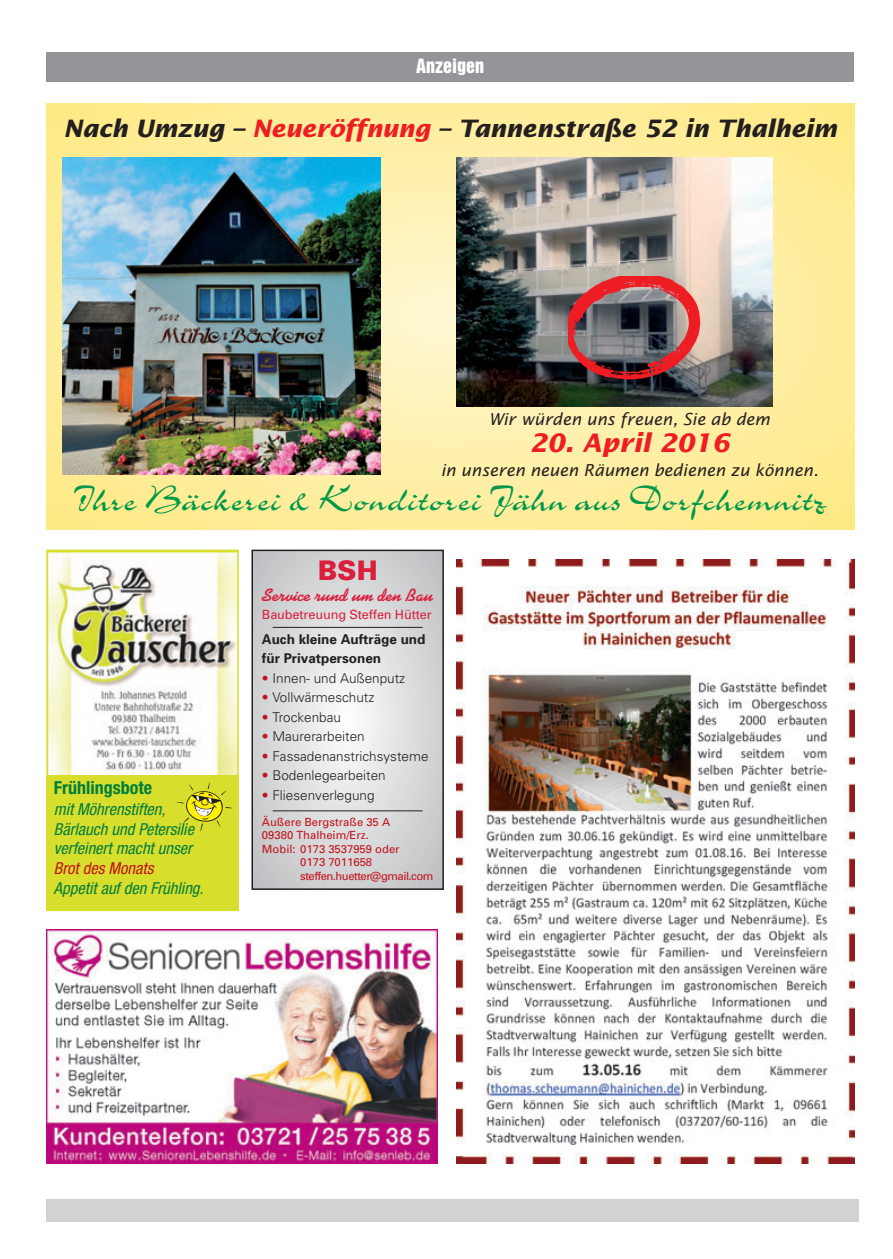
<style>
.page{position:relative;width:893px;height:1259px;background:#fff}
.page>*{position:absolute;margin:0;border:0;box-sizing:border-box;transform-origin:0 0}
.t1{font:40.5px "Charme";color:#00984a}
.t2{font:900 27px "Univers";color:#da1f3d}
.t3{font:italic 700 25.5px "Lucida Sans";color:#ee1d23}
.t4{font:italic 700 24px "Lucida Sans";letter-spacing:-.005em;color:#231f20}
.t5{font:700 18px "Kaufmann";color:#da1f3d}
.t6{font:700 condensed 18px "Helvetica Neue";color:#007e3d}
.t7{font:18px "Helvetica Inserat";color:#fff}
.t8{font:italic condensed 16.5px/19.8px "Helvetica Neue";color:#007e3d}
.t9{font:italic 16.5px "Lucida Sans";color:#231f20}
.t10{font:italic condensed 16.5px "Helvetica Neue";color:#c4121a}
.t11{font:300 13.5px "Univers";color:#231f20}
.t12{font:700 13.5px/19.5px "Univers";color:#231f20}
.t13{font:12.75px "Univers";letter-spacing:-.01em;color:#da1f3d}
.t14{font:11.25px "Univers";color:#c4121a}
.t15{font:11.25px "Univers";letter-spacing:-.045em;color:#c4121a}
.s1{color:#ee1d23}
.s2{color:#c4121a}
</style>
<div class="page">
<img style="left:46px;top:52px;width:813px;height:1170px">
<h3 class="t7" style="left:416px;top:59px;width:70px">Anzeigen</h3>
<h3 class="t4" style="left:64px;top:119px;width:775px">Nach Umzug – <span class="s1">Neueröffnung</span> – Tannenstraße 52 in Thalheim</h3>
<p class="t9" style="left:489px;top:413px;width:283px">Wir würden uns freuen, Sie ab dem</p>
<h3 class="t3" style="left:530px;top:432px;width:201px">20. April 2016</h3>
<p class="t9" style="left:441px;top:463px;width:379px">in unseren neuen Räumen bedienen zu können.</p>
<h1 class="t1" style="left:73px;top:472px;width:755px">Ihre Bäckerei &amp; Konditorei Jähn aus Dorfchemnitz</h1>
<h3 class="t6" style="left:54px;top:781px;width:100px">Frühlingsbote</h3>
<p class="t8" style="left:54px;top:800px;width:142px">mit Möhrenstiften,<br>Bärlauch und Petersilie verfeinert macht unser</p>
<p class="t10" style="left:54px;top:862px;width:101px">Brot des Monats</p>
<p class="t8" style="left:54px;top:879px;width:151px">Appetit auf den Frühling.</p>
<h2 class="t2" style="left:318px;top:560px;width:61px">BSH</h2>
<h3 class="t5" style="left:262px;top:588px;width:172px">Service rund um den Bau</h3>
<p class="t13" style="left:262px;top:609px;width:171px">Baubetreuung Steffen Hütter</p>
<p class="t12" style="left:262px;top:630px;width:165px">Auch kleine Aufträge und für Privatpersonen</p>
<p class="t11" style="left:262px;top:673px;width:145px"><span class="s2">•</span> Innen- und Außenputz</p>
<p class="t11" style="left:262px;top:692px;width:114px"><span class="s2">•</span> Vollwärmeschutz</p>
<p class="t11" style="left:262px;top:712px;width:81px"><span class="s2">•</span> Trockenbau</p>
<p class="t11" style="left:262px;top:731px;width:104px"><span class="s2">•</span> Maurerarbeiten</p>
<p class="t11" style="left:262px;top:751px;width:168px"><span class="s2">•</span> Fassadenanstrichsysteme</p>
<p class="t11" style="left:262px;top:770px;width:125px"><span class="s2">•</span> Bodenlegearbeiten</p>
<p class="t11" style="left:262px;top:790px;width:114px"><span class="s2">•</span> Fliesenverlegung</p>
<p class="t14" style="left:262px;top:817px;width:130px">Äußere Bergstraße 35 A</p>
<p class="t14" style="left:262px;top:831px;width:108px">09380 Thalheim/Erz.</p>
<p class="t14" style="left:262px;top:844px;width:139px">Mobil: 0173 3537959 oder</p>
<p class="t14" style="left:300px;top:858px;width:73px">0173 7011658</p>
<p class="t15" style="left:300px;top:871px;width:135px">steffen.huetter@gmail.com</p>
</div>
